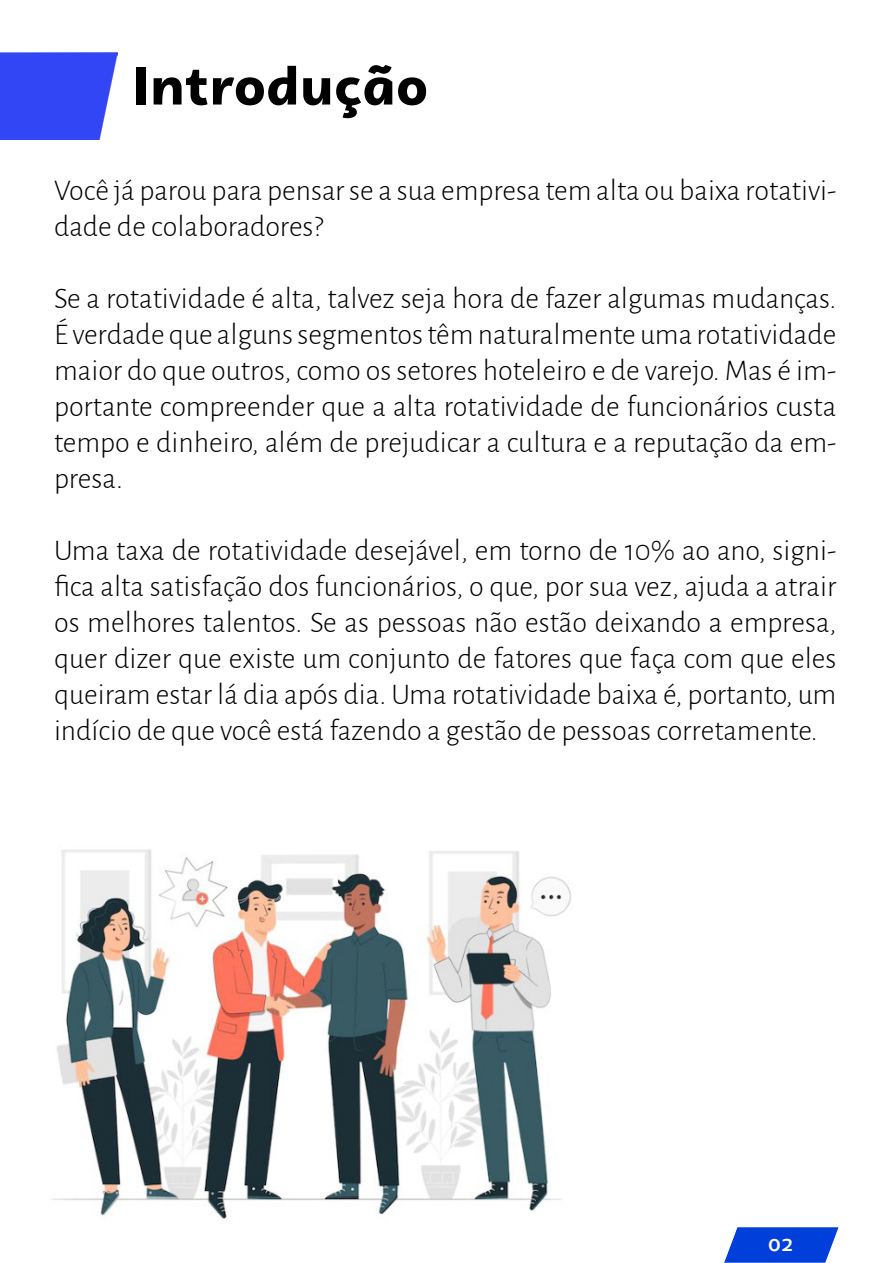
<style>
.page{position:relative;width:893px;height:1263px;background:#fff}
.page>*{position:absolute;margin:0;border:0;box-sizing:border-box;transform-origin:0 0}
.t1{font:900 53.4px "Campuni";letter-spacing:.02em;color:#000}
.t2{font:300 30px/36px "Alegreya Sans";color:#000;text-align:justify}
.t3{font:500 22.5px "Campuni";color:#fffaf7}
</style>
<div class="page">
<img style="left:0;top:53px;width:118px;height:86px">
<img style="left:725px;top:1228px;width:114px;height:35px">
<img style="left:51px;top:849px;width:520px;height:370px">
<h1 class="t1" style="left:132px;top:50px;width:297px">Introdução</h1>
<p class="t2" style="left:54px;top:171px;width:784px">Você já parou para pensar se a sua empresa tem alta ou baixa rotativi&shy;dade de colaboradores?</p>
<p class="t2" style="left:54px;top:279px;width:784px">Se a rotatividade é alta, talvez seja hora de fazer algumas mudanças.<br>É verdade que alguns segmentos têm naturalmente uma rotatividade maior do que outros, como os setores hoteleiro e de varejo. Mas é im&shy;portante compreender que a alta rotatividade de funcionários custa tempo e dinheiro, além de prejudicar a cultura e a reputação da em&shy;presa.</p>
<p class="t2" style="left:54px;top:531px;width:784px">Uma taxa de rotatividade desejável, em torno de 10% ao ano, signi&shy;fica alta satisfação dos funcionários, o que, por sua vez, ajuda a atrair os melhores talentos. Se as pessoas não estão deixando a empresa, quer dizer que existe um conjunto de fatores que faça com que eles queiram estar lá dia após dia. Uma rotatividade baixa é, portanto, um indício de que você está fazendo a gestão de pessoas corretamente.</p>
<p class="t3" style="left:768px;top:1229px;width:27px">02</p>
</div>
